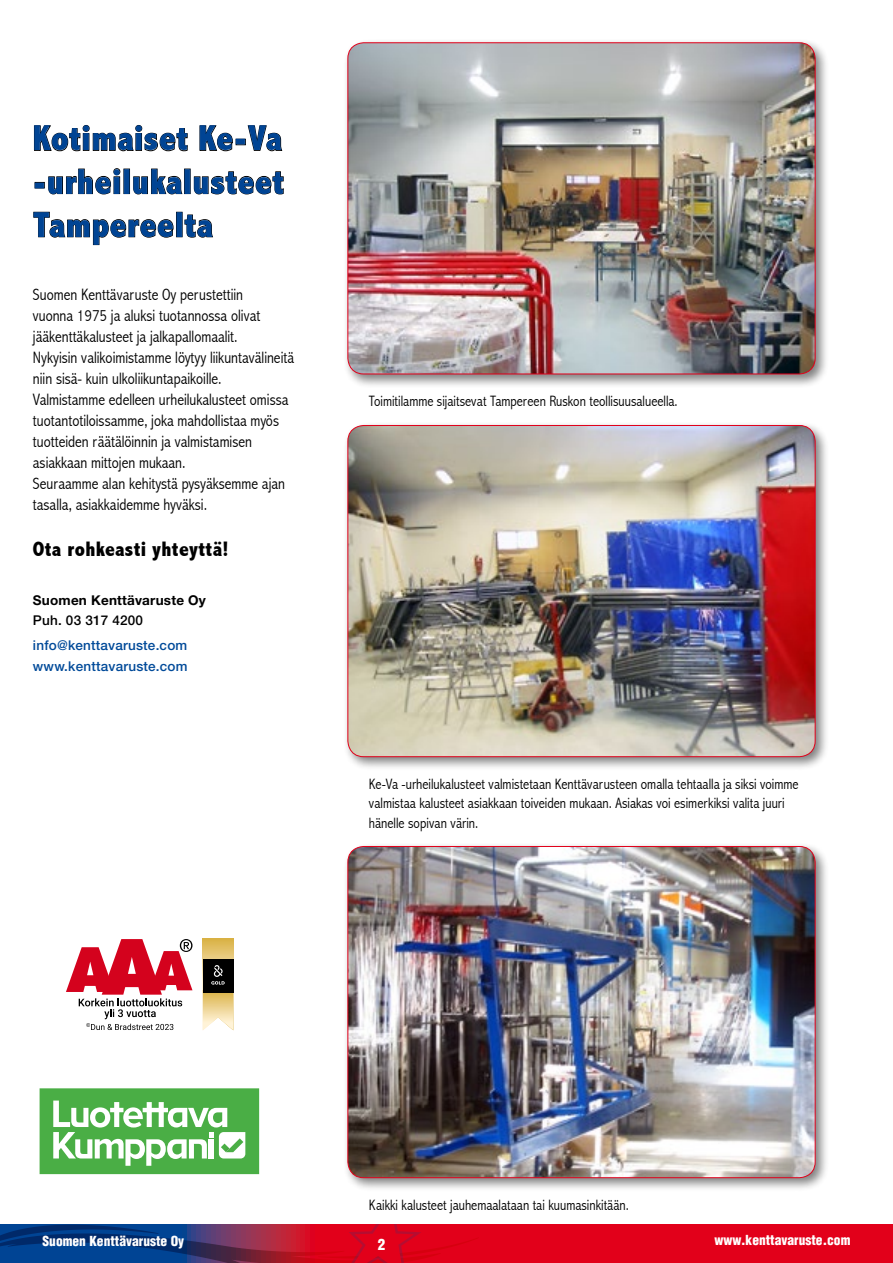
<style>
.page{position:relative;width:893px;height:1263px;background:#fff}
.page>*{position:absolute;margin:0;border:0;box-sizing:border-box;transform-origin:0 0}
.t1{font:800 condensed 36px/43.2px "Abadi";letter-spacing:.015em;color:#004494;text-align:justify}
.t2{font:800 condensed 21px "Abadi";letter-spacing:.015em;color:#000}
.t3{font:300 condensed 16.5px/21px "Abadi";color:#000}
.t4{font:300 condensed 15px/19.5px "Abadi";color:#000}
.t5{font:15px "Switzerland Cond Black Plain";color:#fff}
.t6{font:500 13.5px/20.7px "Helvetica Neue LT Std";letter-spacing:.015em;color:#004a99}
.t7{font:13.5px "Switzerland Cond Black Plain";color:#fff}
.t8{font:700 13.5px "Helvetica Neue LT Std";letter-spacing:.015em;color:#000}
.t9{font:500 13.5px "Helvetica Neue LT Std";letter-spacing:.015em;color:#000}
</style>
<div class="page">
<svg style="left:34px;top:125px;width:154px;height:26px"></svg>
<svg style="left:199px;top:125px;width:34px;height:26px"></svg>
<div style="left:236px;top:139px;width:10px;height:6px;border:1px solid #000"></div>
<svg style="left:247px;top:125px;width:36px;height:26px"></svg>
<div style="left:35px;top:182px;width:10px;height:6px;border:1px solid #000"></div>
<svg style="left:48px;top:168px;width:73px;height:27px"></svg>
<div style="left:124px;top:169px;width:6px;height:25px;border:1px solid #000"></div>
<svg style="left:133px;top:168px;width:50px;height:27px"></svg>
<div style="left:184px;top:169px;width:7px;height:25px;border:1px solid #000"></div>
<svg style="left:194px;top:171px;width:90px;height:24px"></svg>
<svg style="left:33px;top:211px;width:141px;height:34px"></svg>
<div style="left:176px;top:212px;width:6px;height:25px;border:1px solid #000"></div>
<svg style="left:184px;top:214px;width:29px;height:24px"></svg>
<div style="left:343px;top:38px;width:486px;height:350px;background:#000;opacity:.5"></div>
<img style="left:348px;top:43px;width:467px;height:331px">
<div style="left:343px;top:420px;width:486px;height:350px;background:#000;opacity:.5"></div>
<img style="left:348px;top:425px;width:467px;height:332px">
<div style="left:343px;top:841px;width:486px;height:350px;background:#000;opacity:.5"></div>
<img style="left:348px;top:846px;width:467px;height:332px">
<svg style="left:39px;top:1088px;width:221px;height:87px"></svg>
<svg style="left:66px;top:939px;width:126px;height:91px"></svg>
<svg style="left:203px;top:938px;width:30px;height:21px"></svg>
<svg style="left:203px;top:993px;width:30px;height:37px"></svg>
<div style="left:203px;top:959px;width:30px;height:34px;background:#000"></div>
<svg style="left:211px;top:965px;width:14px;height:19px"></svg>
<div style="left:0;top:1225px;width:893px;height:38px;background:#e2001a"></div>
<svg style="left:0;top:1225px;width:474px;height:38px"></svg>
<svg style="left:338px;top:1225px;width:83px;height:38px"></svg>
<h1 class="t1" style="left:33px;top:117px;width:253px">Kotimaiset Ke-Va -urheilukalusteet Tampereelta</h1>
<p class="t3" style="left:33px;top:284px;width:263px">Suomen Kenttävaruste Oy perustettiin<br>vuonna 1975 ja aluksi tuotannossa olivat jääkenttäkalusteet ja jalkapallomaalit.<br>Nykyisin valikoimistamme löytyy liikuntavälineitä niin sisä- kuin ulkoliikuntapaikoille.<br>Valmistamme edelleen urheilukalusteet omissa tuotantotiloissamme, joka mahdollistaa myös tuotteiden räätälöinnin ja valmistamisen asiakkaan mittojen mukaan.<br>Seuraamme alan kehitystä pysyäksemme ajan tasalla, asiakkaidemme hyväksi.</p>
<p class="t2" style="left:33px;top:537px;width:197px">Ota rohkeasti yhteyttä!</p>
<p class="t8" style="left:33px;top:591px;width:175px">Suomen Kenttävaruste Oy</p>
<p class="t9" style="left:33px;top:612px;width:112px">Puh. 03 317 4200</p>
<p class="t6" style="left:33px;top:634px;width:156px">info@kenttavaruste.com www.kenttavaruste.com</p>
<p class="t4" style="left:369px;top:391px;width:310px">Toimitilamme sijaitsevat Tampereen Ruskon teollisuusalueella.</p>
<p class="t4" style="left:369px;top:774px;width:431px">Ke-Va -urheilukalusteet valmistetaan Kenttävarusteen omalla tehtaalla ja siksi voimme valmistaa kalusteet asiakkaan toiveiden mukaan. Asiakas voi esimerkiksi valita juuri hänelle sopivan värin.</p>
<p class="t4" style="left:369px;top:1195px;width:261px">Kaikki kalusteet jauhemaalataan tai kuumasinkitään.</p>
<p class="t5" style="left:378px;top:1235px;width:9px">2</p>
<p class="t7" style="left:43px;top:1233px;width:143px">Suomen Kenttävaruste Oy</p>
<p class="t7" style="left:714px;top:1231px;width:137px">www.kenttavaruste.com</p>
</div>
